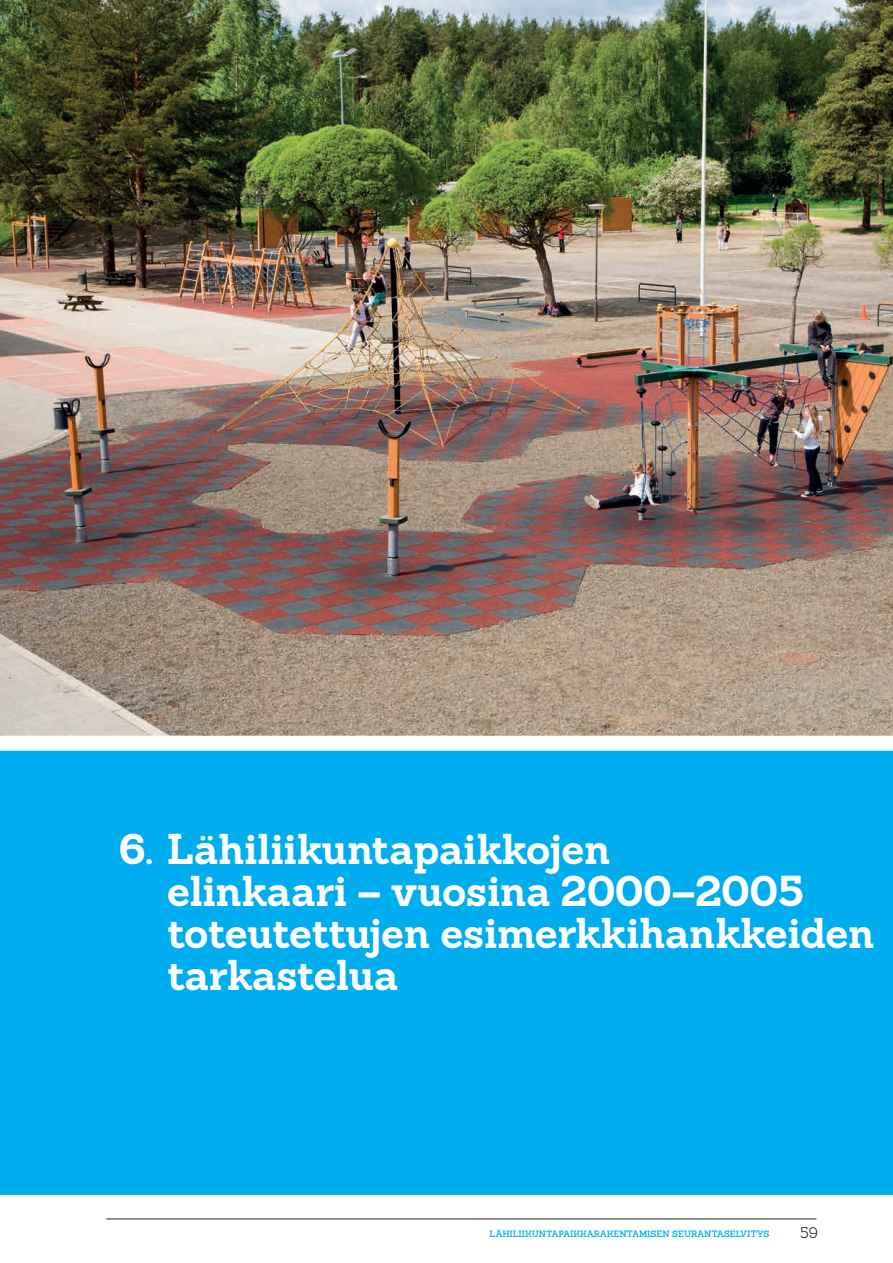
<style>
.page{position:relative;width:893px;height:1263px;background:#fff}
.page>*{position:absolute;margin:0;border:0;box-sizing:border-box;transform-origin:0 0}
.PÄÄOTSIKKO{font:700 42px/42px "Sanchez";letter-spacing:-.005em;color:#fff}
.t1{font:300 15px "Sanchez";color:#231f20}
.t2{font:600 9px "Sanchez";letter-spacing:-.025em;color:#00aeef}
</style>
<div class="page">
<img style="left:0;top:0;width:893px;height:736px">
<div style="left:1px;top:737px;width:892px;height:458px;background:#00aeef"></div>
<div style="left:0;top:736px;width:893px;height:15px;background:#fff"></div>
<hr style="left:106px;top:1219px;width:710px;height:1px;background:#231f20">
<p class="PÄÄOTSIKKO" style="left:167px;top:828px;width:709px;text-indent:-48px">6. Lähiliikuntapaikkojen<br>elinkaari – vuosina 2000–2005 toteutettujen esimerkkihankkeiden tarkastelua</p>
<p class="t2" style="left:490px;top:1228px;width:281px">LÄHILIIKUNTAPAIKKARAKENTAMISEN SEURANTASELVITYS</p>
<p class="t1" style="left:800px;top:1223px;width:19px">59</p>
</div>
